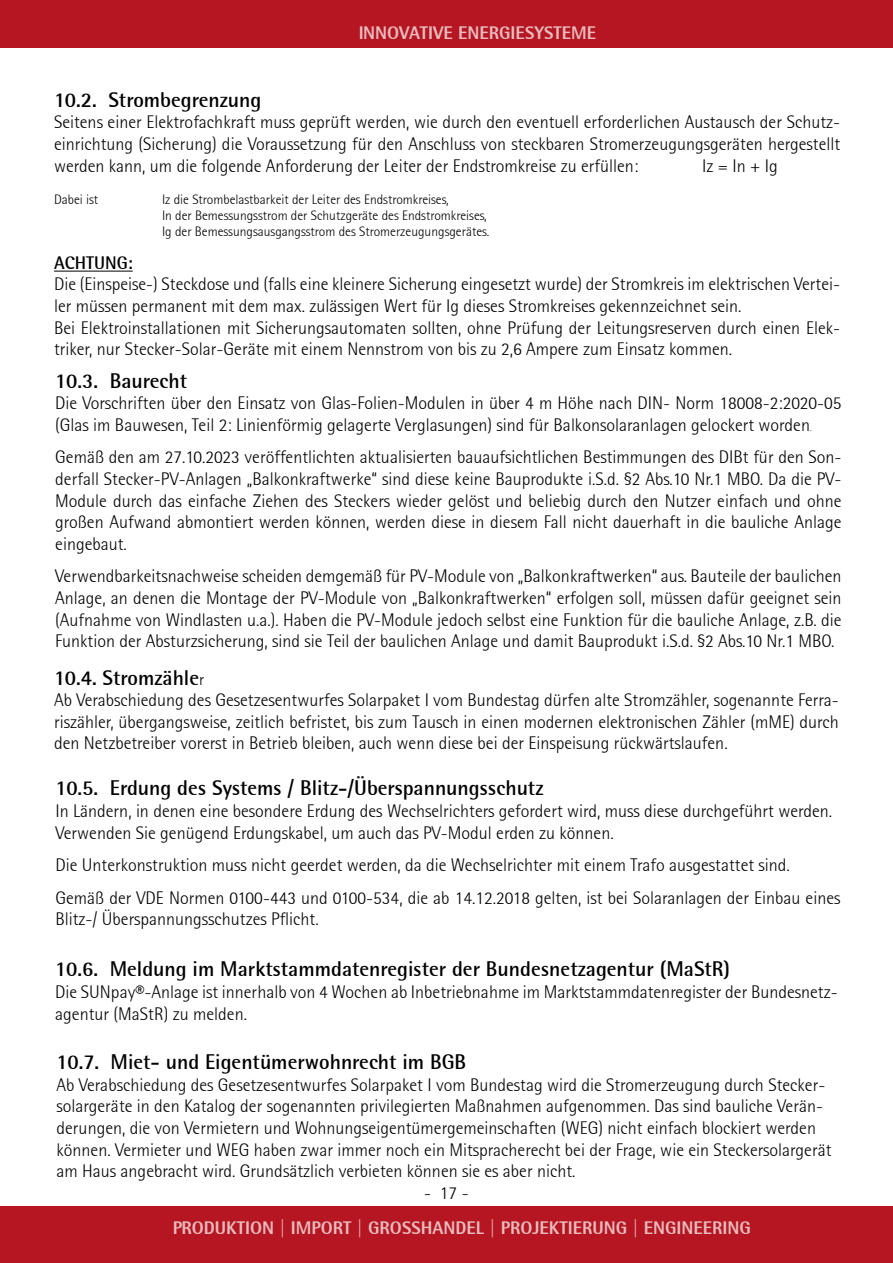
<style>
.page{position:relative;width:893px;height:1263px;background:#fff}
.page>*{position:absolute;margin:0;border:0;box-sizing:border-box;transform-origin:0 0}
.t1{font:700 21px "Rotis Semi Sans";color:#000}
.t2{font:300 18px/21.6px "Rotis Semisans";color:#000}
.t3{font:800 18px "Rotis Semi Sans";color:#fff}
.t4{font:700 18px "Rotis Semi Sans";color:#000}
.t5{font:300 13.5px/16.2px "Rotis Semisans";color:#000}
.s1{font-size:9px}
.s2{font-family:"Rotis Semisans";font-weight:300;font-size:16.5px}
</style>
<div class="page">
<div style="left:0;top:0;width:14px;height:48px;background:#b51621"></div>
<div style="left:0;top:1206px;width:14px;height:57px;background:#b51621"></div>
<div style="left:14px;top:0;width:879px;height:48px;background:#b51621"></div>
<div style="left:14px;top:1206px;width:879px;height:57px;background:#b51621"></div>
<hr style="left:54px;top:271px;width:79px;height:1px;background:#000">
<p class="t3" style="left:358px;top:22px;width:239px">INNOVATIVE ENERGIESYSTEME</p>
<p class="t1" style="left:54px;top:87px;width:209px">10.2. Strombegrenzung</p>
<p class="t2" style="left:54px;top:112px;width:788px;text-align:justify">Seitens einer Elektrofachkraft muss geprüft werden, wie durch den eventuell erforderlichen Austausch der Schutz&shy;einrichtung (Sicherung) die Voraussetzung für den Anschluss von steckbaren Stromerzeugungsgeräten hergestellt werden kann, um die folgende Anforderung der Leiter der Endstromkreise zu erfüllen:</p>
<p class="t2" style="left:702px;top:155px;width:77px">Iz = In + Ig</p>
<p class="t5" style="left:54px;top:191px;width:46px">Dabei ist</p>
<p class="t5" style="left:162px;top:191px;width:329px">Iz die Strombelastbarkeit der Leiter des Endstromkreises,<br>In der Bemessungsstrom der Schutzgeräte des Endstromkreises,<br>Ig der Bemessungsausgangsstrom des Stromerzeugungsgerätes.</p>
<p class="t4" style="left:54px;top:252px;width:80px">ACHTUNG:</p>
<p class="t2" style="left:54px;top:274px;width:788px">Die (Einspeise-) Steckdose und (falls eine kleinere Sicherung eingesetzt wurde) der Stromkreis im elektrischen Vertei&shy;ler müssen permanent mit dem max. zulässigen Wert für Ig dieses Stromkreises gekennzeichnet sein.<br>Bei Elektroinstallationen mit Sicherungsautomaten sollten, ohne Prüfung der Leitungsreserven durch einen Elek&shy;triker, nur Stecker-Solar-Geräte mit einem Nennstrom von bis zu 2,6 Ampere zum Einsatz kommen.</p>
<p class="t1" style="left:55px;top:368px;width:133px">10.3. Baurecht</p>
<p class="t2" style="left:55px;top:393px;width:788px">Die Vorschriften über den Einsatz von Glas-Folien-Modulen in über 4 m Höhe nach DIN- Norm 18008-2:2020-05 (Glas im Bauwesen, Teil 2: Linienförmig gelagerte Verglasungen) sind für Balkonsolaranlagen gelockert worden<span class="s1">.</span></p>
<p class="t2" style="left:55px;top:447px;width:788px;text-align:justify">Gemäß den am 27.10.2023 veröffentlichten aktualisierten bauaufsichtlichen Bestimmungen des DIBt für den Son&shy;derfall Stecker-PV-Anlagen „Balkonkraftwerke“ sind diese keine Bauprodukte i.S.d. §2 Abs.10 Nr.1 MBO. Da die PV-Module durch das einfache Ziehen des Steckers wieder gelöst und beliebig durch den Nutzer einfach und ohne großen Aufwand abmontiert werden können, werden diese in diesem Fall nicht dauerhaft in die bauliche Anlage eingebaut.</p>
<p class="t2" style="left:55px;top:565px;width:788px;text-align:justify">Verwendbarkeitsnachweise scheiden demgemäß für PV-Module von „Balkonkraftwerken“ aus. Bauteile der baulichen Anlage, an denen die Montage der PV-Module von „Balkonkraftwerken“ erfolgen soll, müssen dafür geeignet sein (Aufnahme von Windlasten u.a.). Haben die PV-Module jedoch selbst eine Funktion für die bauliche Anlage, z.B. die Funktion der Absturzsicherung, sind sie Teil der baulichen Anlage und damit Bauprodukt i.S.d. §2 Abs.10 Nr.1 MBO.</p>
<p class="t1" style="left:54px;top:664px;width:152px">10.4. Stromzähle<span class="s2">r</span></p>
<p class="t2" style="left:54px;top:689px;width:786px;text-align:justify">Ab Verabschiedung des Gesetzesentwurfes Solarpaket I vom Bundestag dürfen alte Stromzähler, sogenannte Ferra&shy;riszähler, übergangsweise, zeitlich befristet, bis zum Tausch in einen modernen elektronischen Zähler (mME) durch den Netzbetreiber vorerst in Betrieb bleiben, auch wenn diese bei der Einspeisung rückwärtslaufen.</p>
<p class="t1" style="left:55px;top:775px;width:489px">10.5. Erdung des Systems / Blitz-/Überspannungsschutz</p>
<p class="t2" style="left:55px;top:800px;width:778px">In Ländern, in denen eine besondere Erdung des Wechselrichters gefordert wird, muss diese durchgeführt werden.<br>Verwenden Sie genügend Erdungskabel, um auch das PV-Modul erden zu können.</p>
<p class="t2" style="left:55px;top:849px;width:786px;line-height:32.4px">Die Unterkonstruktion muss nicht geerdet werden, da die Wechselrichter mit einem Trafo ausgestattet sind.<br>Gemäß der VDE Normen 0100-443 und 0100-534, die ab 14.12.2018 gelten, ist bei Solaranlagen der Einbau eines</p>
<p class="t2" style="left:55px;top:908px;width:265px">Blitz-/ Überspannungsschutzes Pflicht.</p>
<p class="t1" style="left:55px;top:956px;width:676px">10.6. Meldung im Marktstammdatenregister der Bundesnetzagentur (MaStR)</p>
<p class="t2" style="left:55px;top:981px;width:784px">Die SUNpay®-Anlage ist innerhalb von 4 Wochen ab Inbetriebnahme im Marktstammdatenregister der Bundesnetz&shy;agentur (MaStR) zu melden.</p>
<p class="t1" style="left:57px;top:1049px;width:411px">10.7. Miet- und Eigentümerwohnrecht im BGB</p>
<p class="t2" style="left:57px;top:1074px;width:776px">Ab Verabschiedung des Gesetzesentwurfes Solarpaket I vom Bundestag wird die Stromerzeugung durch Stecker&shy;solargeräte in den Katalog der sogenannten privilegierten Maßnahmen aufgenommen. Das sind bauliche Verän&shy;derungen, die von Vermietern und Wohnungseigentümergemeinschaften (WEG) nicht einfach blockiert werden können. Vermieter und WEG haben zwar immer noch ein Mitspracherecht bei der Frage, wie ein Steckersolargerät am Haus angebracht wird. Grundsätzlich verbieten können sie es aber nicht.</p>
<p class="t2" style="left:424px;top:1182px;width:46px">- 17 -</p>
<p class="t3" style="left:172px;top:1217px;width:580px">PRODUKTION | IMPORT | GROSSHANDEL | PROJEKTIERUNG | ENGINEERING</p>
</div>
